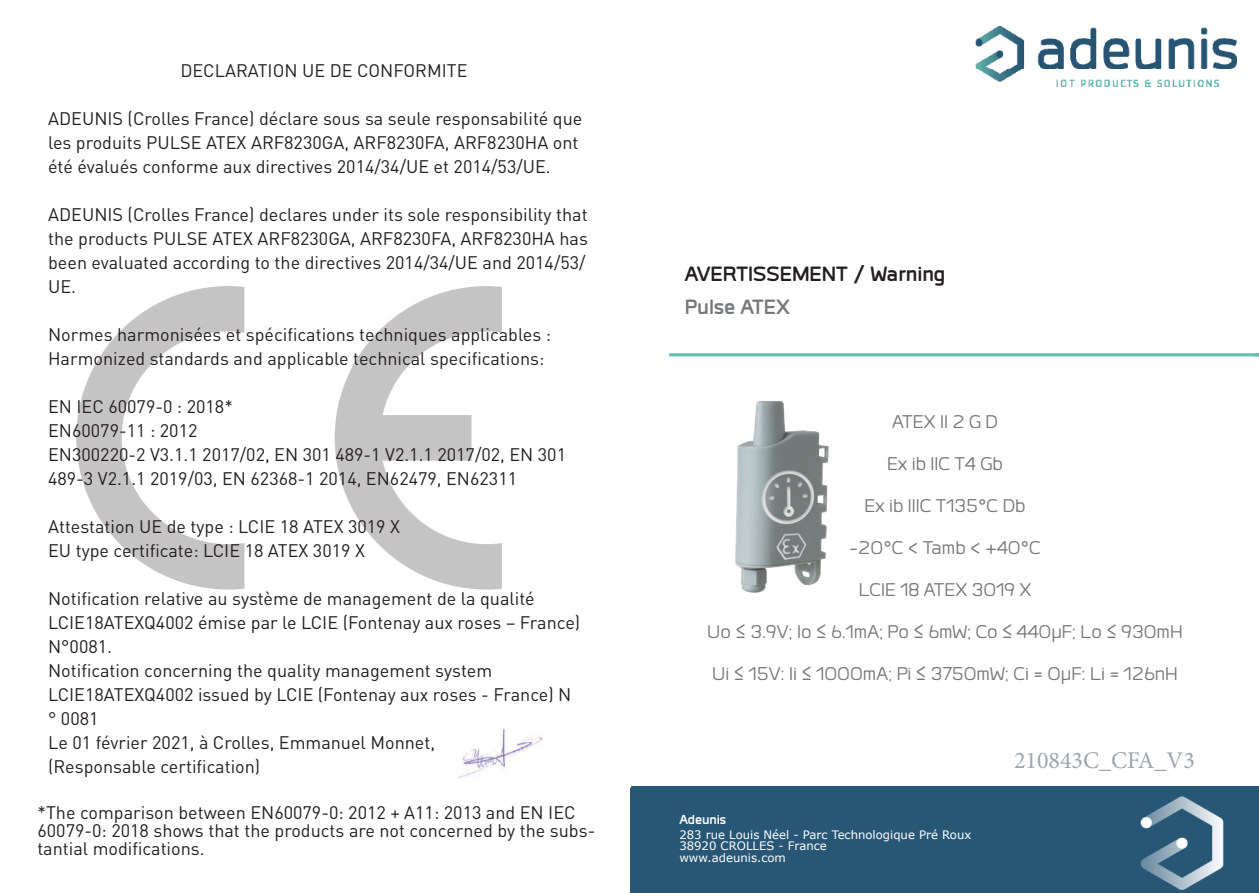
<style>
.page{position:relative;width:1259px;height:893px;background:#fff}
.page>*{position:absolute;margin:0;border:0;box-sizing:border-box;transform-origin:0 0}
.t1{font:700 29.1px "Calibri";color:#231f20}
.t2{font:700 27px "Labrador B";color:#231f20}
.t3{font:700 27px "Labrador B";color:#76787b}
.t4{font:24px/42px "Labrador B";color:#76787b;text-align:center}
.t5{font:24px "Minion Pro";color:#9ea5ac}
.t6{font:18px/24px "DIN Pro";color:#231f20}
.t7{font:700 17.1px "Labrador B";color:#fff}
.t8{font:11.7px/11.7px "Verdana";color:#fff}
</style>
<div class="page">
<div style="left:631px;top:786px;width:628px;height:107px;background:#285776"></div>
<img style="left:975px;top:27px;width:261px;height:59px">
<img style="left:1140px;top:796px;width:84px;height:94px">
<hr style="left:669px;top:353px;width:590px;height:3px;background:#62c0b2">
<img style="left:735px;top:401px;width:94px;height:192px">
<img style="left:76px;top:287px;width:426px;height:303px">
<img style="left:458px;top:728px;width:85px;height:50px">
<h1 class="t1" style="left:141px;top:39px;width:363px">Déclaration UE de Conformité</h1>
<p class="t6" style="left:180px;top:58px;width:289px">DECLARATION UE DE CONFORMITE</p>
<p class="t6" style="left:48px;top:106px;width:536px">ADEUNIS (Crolles France) déclare sous sa seule responsabilité que les produits PULSE ATEX ARF8230GA, ARF8230FA, ARF8230HA ont été évalués conforme aux directives 2014/34/UE et 2014/53/UE.</p>
<p class="t6" style="left:48px;top:202px;width:541px">ADEUNIS (Crolles France) declares under its sole responsibility that the products PULSE ATEX ARF8230GA, ARF8230FA, ARF8230HA has been evaluated according to the directives 2014/34/UE and 2014/53/ UE.</p>
<p class="t6" style="left:48px;top:322px;width:505px">Normes harmonisées et spécifications techniques applicables :<br>Harmonized standards and applicable technical specifications:</p>
<p class="t6" style="left:48px;top:394px;width:519px">EN IEC 60079-0 : 2018*<br>EN60079-11 : 2012<br>EN300220-2 V3.1.1 2017/02, EN 301 489-1 V2.1.1 2017/02, EN 301<br>489-3 V2.1.1 2019/03, EN 62368-1 2014, EN62479, EN62311</p>
<p class="t6" style="left:48px;top:514px;width:353px">Attestation UE de type : LCIE 18 ATEX 3019 X<br>EU type certificate: LCIE 18 ATEX 3019 X</p>
<p class="t6" style="left:48px;top:586px;width:534px">Notification relative au système de management de la qualité LCIE18ATEXQ4002 émise par le LCIE (Fontenay aux roses – France)<br>N°0081.<br>Notification concerning the quality management system LCIE18ATEXQ4002 issued by LCIE (Fontenay aux roses - France) N ° 0081<br>Le 01 février 2021, à Crolles, Emmanuel Monnet,<br>(Responsable certification)</p>
<p class="t6" style="left:37px;top:803px;width:559px;line-height:18px">*The comparison between EN60079-0: 2012 + A11: 2013 and EN IEC<br>60079-0: 2018 shows that the products are not concerned by the subs&shy;tantial modifications.</p>
<h2 class="t2" style="left:685px;top:260px;width:262px">AVERTISSEMENT / Warning</h2>
<h2 class="t3" style="left:685px;top:293px;width:107px">Pulse ATEX</h2>
<h3 class="t4" style="left:707px;top:400px;width:477px">ATEX II 2 G D<br>Ex ib IIC T4 Gb<br>Ex ib IIIC T135°C Db<br>-20°C &lt; Tamb &lt; +40°C<br>LCIE 18 ATEX 3019 X<br>Uo ≤ 3.9V; Io ≤ 6.1mA; Po ≤ 6mW; Co ≤ 440µF; Lo ≤ 930mH<br>Ui ≤ 15V: li ≤ 1000mA; Pi ≤ 3750mW; Ci = OµF: Li = 126nH</h3>
<p class="t7" style="left:679px;top:810px;width:49px">Adeunis</p>
<p class="t8" style="left:679px;top:829px;width:293px">283 rue Louis Néel - Parc Technologique Pré Roux<br>38920 CROLLES - France<br>www.adeunis.com</p>
<h3 class="t5" style="left:1014px;top:745px;width:182px">210843C_CFA_V3</h3>
</div>
